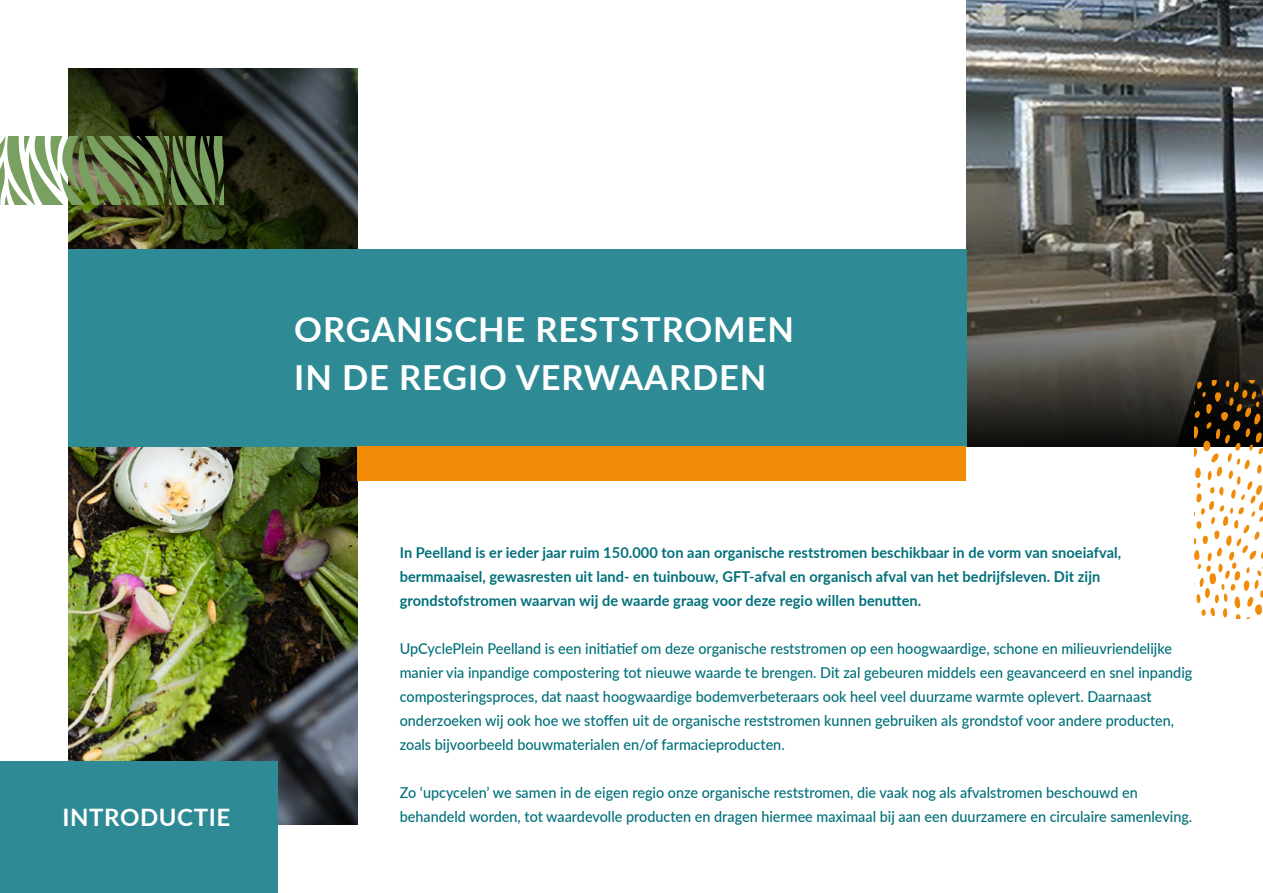
<style>
.page{position:relative;width:1263px;height:893px;background:#fff}
.page>*{position:absolute;margin:0;border:0;box-sizing:border-box;transform-origin:0 0}
.t1{font:700 34.5px/48px "Lato";letter-spacing:.025em;color:#fff}
.t2{font:700 24px "Lato";letter-spacing:.025em;color:#fff}
.t3{font:500 15px/24px "Lato";color:#00707a;scale:.96 1}
.t4{font:700 15px/24px "Lato";letter-spacing:.005em;color:#00707a}
</style>
<div class="page">
<svg style="left:966px;top:0;width:297px;height:446px;background:#5c5c59"></svg>
<img style="left:68px;top:68px;width:289px;height:757px">
<div style="left:68px;top:249px;width:898px;height:197px;background:#2e8a94"></div>
<svg style="left:0;top:136px;width:223px;height:68px;background:#788e62"></svg>
<div style="left:357px;top:446px;width:609px;height:34px;background:#f28c08"></div>
<div style="left:0;top:761px;width:277px;height:132px;background:#2e8a94"></div>
<svg style="left:1195px;top:380px;width:68px;height:238px"></svg>
<p class="t1" style="left:294px;top:304px;width:501px">ORGANISCHE RESTSTROMEN<br>IN DE REGIO VERWAARDEN</p>
<p class="t4" style="left:400px;top:540px;width:723px">In Peelland is er ieder jaar ruim 150.000 ton aan organische reststromen beschikbaar in de vorm van snoeiafval, bermmaaisel, gewasresten uit land- en tuinbouw, GFT-afval en organisch afval van het bedrijfsleven. Dit zijn grondstofstromen waarvan wij de waarde graag voor deze regio willen benutten.</p>
<p class="t3" style="left:400px;top:636px;width:827px">UpCyclePlein Peelland is een initiatief om deze organische reststromen op een hoogwaardige, schone en milieuvriendelijke manier via inpandige compostering tot nieuwe waarde te brengen. Dit zal gebeuren middels een geavanceerd en snel inpandig composteringsproces, dat naast hoogwaardige bodemverbeteraars ook heel veel duurzame warmte oplevert. Daarnaast onderzoeken wij ook hoe we stoffen uit de organische reststromen kunnen gebruiken als grondstof voor andere producten, zoals bijvoorbeeld bouwmaterialen en/of farmacieproducten.</p>
<p class="t3" style="left:400px;top:780px;width:770px">Zo ‘upcycelen’ we samen in de eigen regio onze organische reststromen, die vaak nog als afvalstromen beschouwd en</p>
<p class="t2" style="left:62px;top:799px;width:169px">INTRODUCTIE</p>
<p class="t3" style="left:400px;top:804px;width:827px">behandeld worden, tot waardevolle producten en dragen hiermee maximaal bij aan een duurzamere en circulaire samenleving.</p>
</div>
